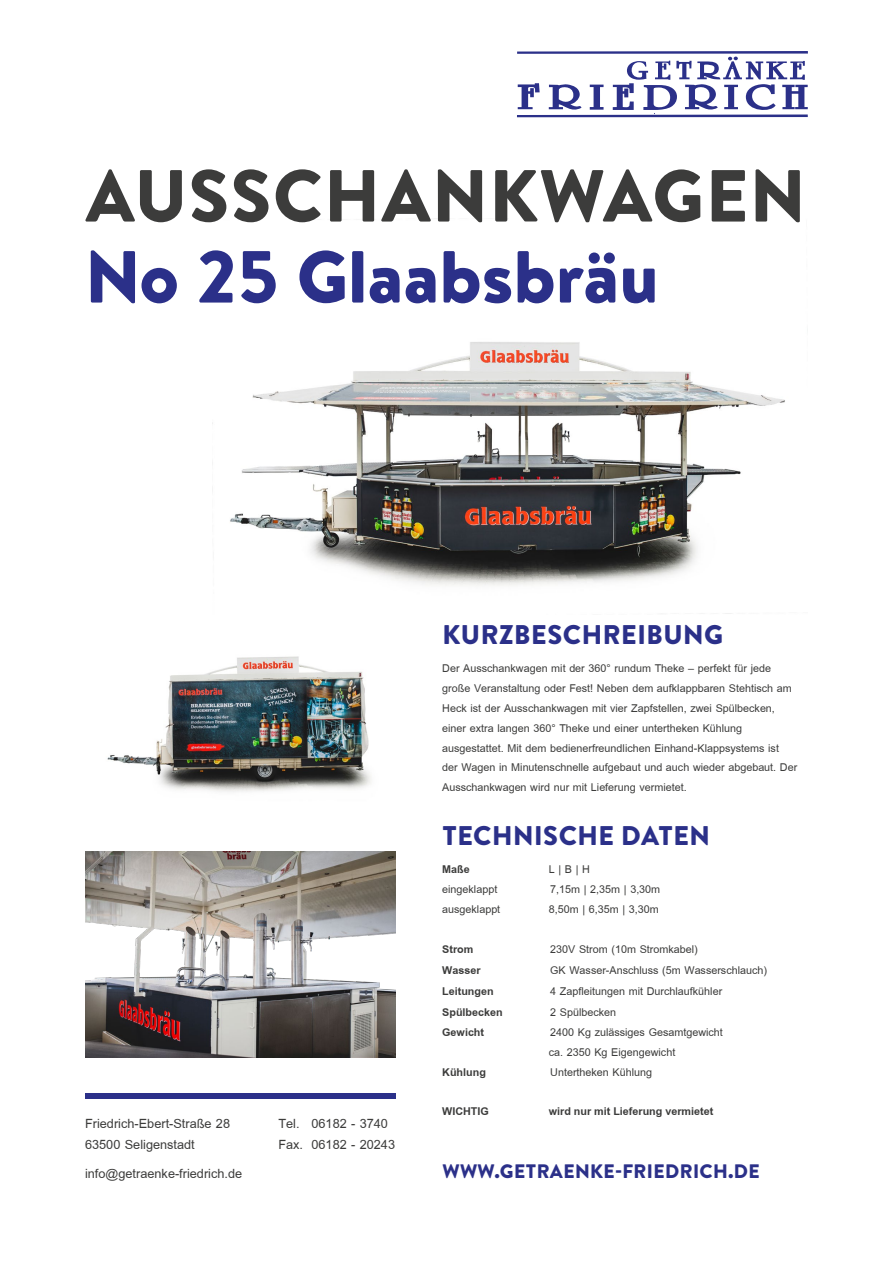
<style>
.page{position:relative;width:893px;height:1263px;background:#fff}
.page>*{position:absolute;margin:0;border:0;box-sizing:border-box;transform-origin:0 0}
.t1{font:900 73.5px "Brandon Text";letter-spacing:.02em;color:#3c3c3b}
.t2{font:900 73.5px "Brandon Text";color:#2b3089}
.t3{font:900 27px "Brandon Text";letter-spacing:.02em;color:#2b3089}
.t4{font:19.5px/21px "Browallia New";color:#3c3c3b}
.t5{font:900 19.5px "Brandon Text";letter-spacing:.02em;color:#2b3089}
.t6{font:16.5px/19.8px "Browallia New";color:#3c3c3b}
.t7{font:700 16.5px "Browallia New";color:#3c3c3b}
</style>
<div class="page">
<svg style="left:517px;top:51px;width:291px;height:66px"></svg>
<div style="left:85px;top:1093px;width:310px;height:5px;background:#2b3089"></div>
<img style="left:230px;top:218px;width:555px;height:396px">
<img style="left:107px;top:594px;width:304px;height:198px">
<img style="left:85px;top:851px;width:310px;height:207px">
<h1 class="t1" style="left:86px;top:144px;width:722px">AUSSCHANKWAGEN</h1>
<h1 class="t2" style="left:85px;top:225px;width:575px">No 25 Glaabsbräu</h1>
<h2 class="t3" style="left:442px;top:616px;width:282px">KURZBESCHREIBUNG</h2>
<p class="t6" style="left:442px;top:658px;width:357px">Der Ausschankwagen mit der 360° rundum Theke – perfekt für jede große Veranstaltung oder Fest! Neben dem aufklappbaren Stehtisch am Heck ist der Ausschankwagen mit vier Zapfstellen, zwei Spülbecken, einer extra langen 360° Theke und einer untertheken Kühlung ausgestattet. Mit dem bedienerfreundlichen Einhand-Klappsystems ist der Wagen in Minutenschnelle aufgebaut und auch wieder abgebaut. Der Ausschankwagen wird nur mit Lieferung vermietet.</p>
<h2 class="t3" style="left:442px;top:816px;width:269px">TECHNISCHE DATEN</h2>
<p class="t7" style="left:442px;top:858px;width:29px">Maße</p>
<p class="t6" style="left:549px;top:859px;width:43px">L | B | H</p>
<p class="t6" style="left:442px;top:879px;width:57px">eingeklappt</p>
<p class="t6" style="left:550px;top:879px;width:112px">7,15m | 2,35m | 3,30m</p>
<p class="t6" style="left:442px;top:899px;width:60px">ausgeklappt</p>
<p class="t6" style="left:549px;top:899px;width:112px">8,50m | 6,35m | 3,30m</p>
<p class="t7" style="left:442px;top:939px;width:33px">Strom</p>
<p class="t6" style="left:550px;top:939px;width:149px">230V Strom (10m Stromkabel)</p>
<p class="t7" style="left:442px;top:960px;width:40px">Wasser</p>
<p class="t6" style="left:550px;top:960px;width:218px">GK Wasser-Anschluss (5m Wasserschlauch)</p>
<p class="t7" style="left:442px;top:981px;width:53px">Leitungen</p>
<p class="t6" style="left:550px;top:981px;width:173px">4 Zapfleitungen mit Durchlaufkühler</p>
<p class="t7" style="left:442px;top:1002px;width:62px">Spülbecken</p>
<p class="t6" style="left:550px;top:1002px;width:67px">2 Spülbecken</p>
<p class="t7" style="left:442px;top:1022px;width:43px">Gewicht</p>
<p class="t6" style="left:549px;top:1022px;width:176px">2400 Kg zulässiges Gesamtgewicht ca. 2350 Kg Eigengewicht</p>
<p class="t7" style="left:442px;top:1061px;width:45px">Kühlung</p>
<p class="t6" style="left:550px;top:1062px;width:103px">Untertheken Kühlung</p>
<p class="t7" style="left:442px;top:1101px;width:48px">WICHTIG</p>
<p class="t7" style="left:549px;top:1101px;width:166px">wird nur mit Lieferung vermietet</p>
<p class="t4" style="left:85px;top:1113px;width:147px">Friedrich-Ebert-Straße 28<br>63500 Seligenstadt</p>
<p class="t4" style="left:278px;top:1113px;width:118px">Tel. 06182 - 3740<br>Fax. 06182 - 20243</p>
<p class="t4" style="left:85px;top:1163px;width:159px">info@getraenke-friedrich.de</p>
<p class="t5" style="left:442px;top:1157px;width:319px">WWW.GETRAENKE-FRIEDRICH.DE</p>
</div>
